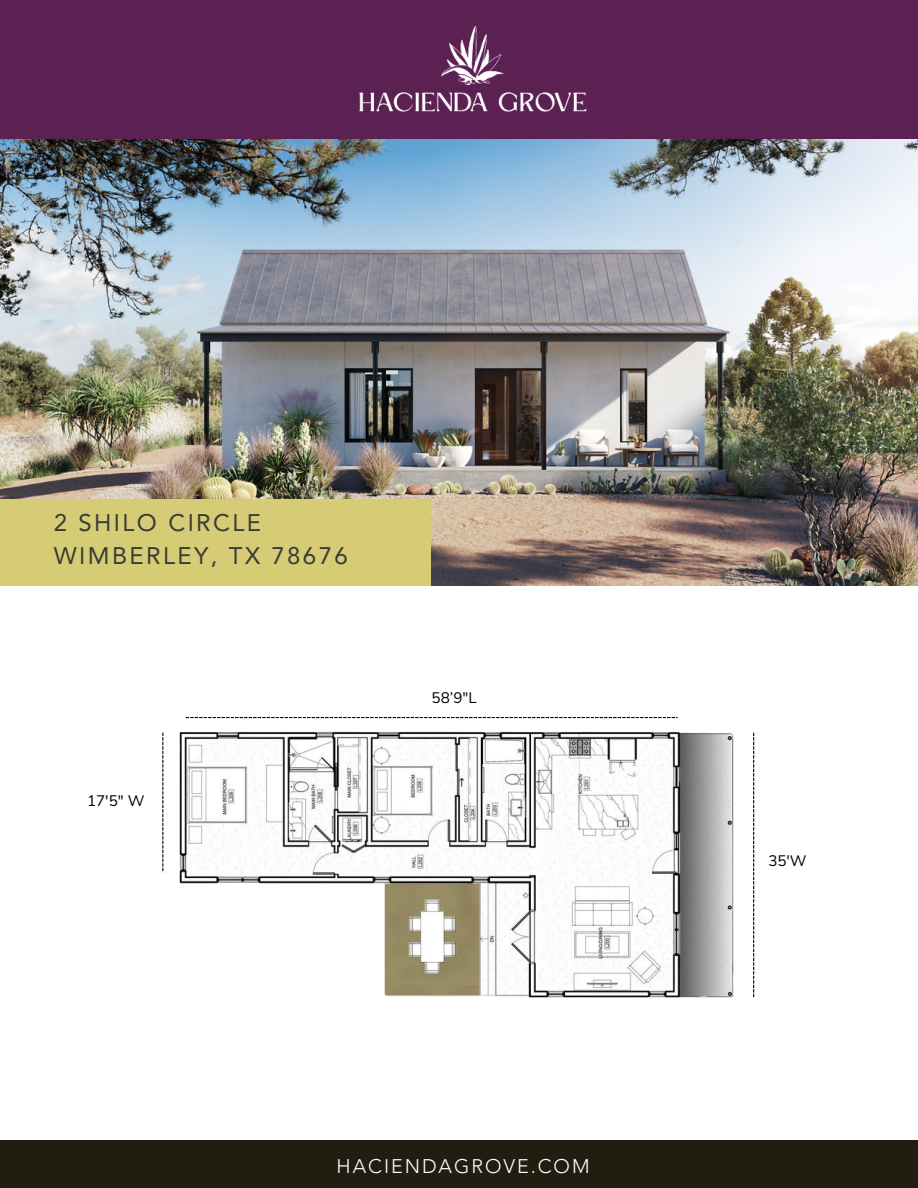
<style>
.page{position:relative;width:918px;height:1188px;background:#fff}
.page>*{position:absolute;margin:0;border:0;box-sizing:border-box;transform-origin:0 0}
.t1{font:24px/32.7px "Avenir LT Pro";letter-spacing:.1em;color:#383c35}
.t2{font:300 19.8px "Avenir LT Pro";letter-spacing:.1em;color:#fff}
.t3{font:15.15px "Nunito";color:#000}
</style>
<div class="page">
<img style="left:0;top:138px;width:918px;height:447px">
<div style="left:0;top:1141px;width:918px;height:47px;background:#201d11"></div>
<div style="left:0;top:499px;width:431px;height:87px;background:#d6cc76"></div>
<div style="left:0;top:0;width:918px;height:138px;background:#5c2153"></div>
<img style="left:359px;top:25px;width:228px;height:87px">
<svg style="left:162px;top:733px;width:1px;height:140px"></svg>
<img style="left:179px;top:717px;width:576px;height:281px">
<svg style="left:186px;top:717px;width:492px;height:1px"></svg>
<svg style="left:753px;top:733px;width:1px;height:264px"></svg>
<p class="t1" style="left:54px;top:506px;width:295px">2 SHILO CIRCLE<br>WIMBERLEY, TX 78676</p>
<p class="t3" style="left:87px;top:790px;width:59px">17'5" W</p>
<p class="t3" style="left:432px;top:687px;width:47px">58’9"L</p>
<p class="t2" style="left:337px;top:1154px;width:255px">HACIENDAGROVE.COM</p>
<p class="t3" style="left:768px;top:850px;width:40px">35'W</p>
</div>
